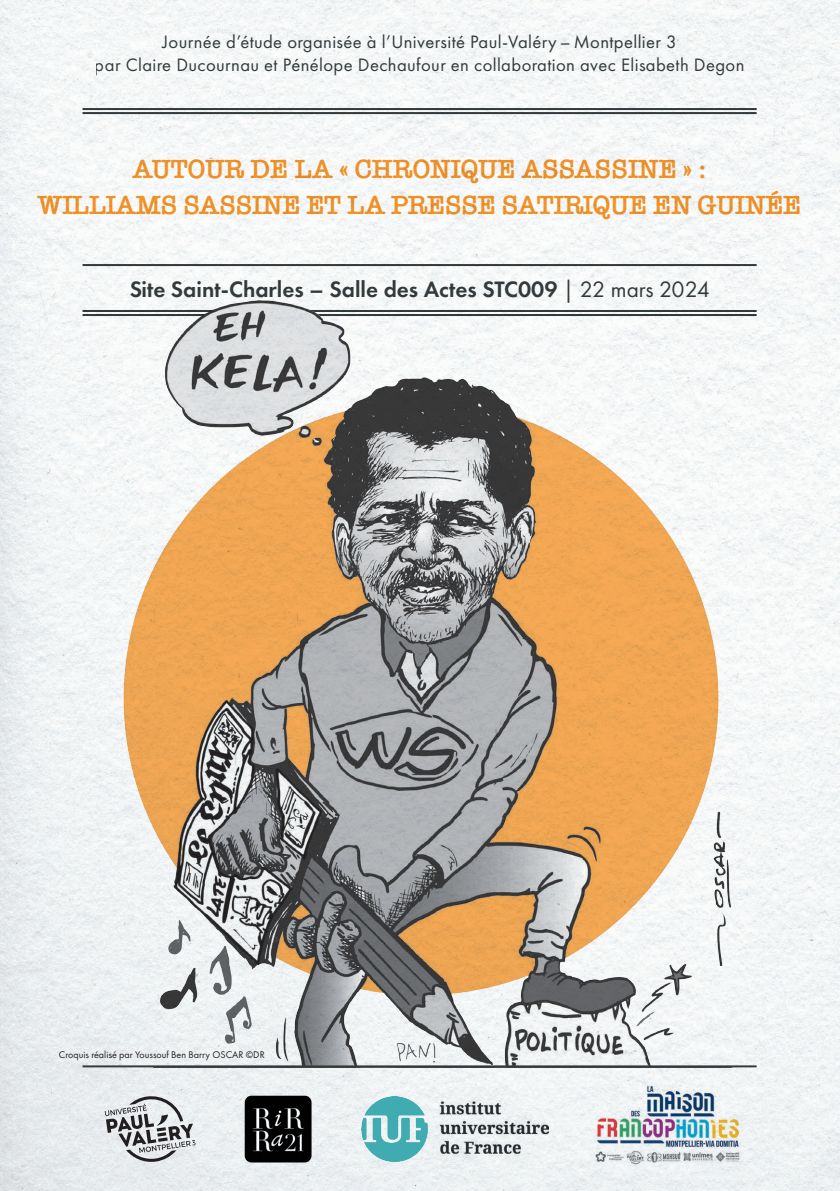
<style>
.page{position:relative;width:840px;height:1191px;background:#fff}
.page>*{position:absolute;margin:0;border:0;box-sizing:border-box;transform-origin:0 0}
.t1{font:600 27.2px/36.2px "American Typewriter";letter-spacing:-.02em;color:#f79529;text-align:center}
.t2{font:600 23.2px "Futura PT";color:#363c3d}
.t3{font:18.6px/22.4px "Futura PT";letter-spacing:.02em;color:#363c3d;text-align:center}
.t4{font:10px "Futura PT";color:#231f20}
.s1{font-weight:400}
</style>
<div class="page">
<img style="left:0;top:0;width:839px;height:1191px">
<hr style="left:82px;top:310px;width:674px;height:2px;background:#363c3d">
<hr style="left:82px;top:314px;width:674px;height:2px;background:#363c3d">
<hr style="left:82px;top:264px;width:674px;height:2px;background:#363c3d">
<hr style="left:82px;top:108px;width:674px;height:2px;background:#363c3d">
<hr style="left:82px;top:112px;width:674px;height:2px;background:#363c3d">
<svg style="left:105px;top:1096px;width:90px;height:65px;background:#b8babc"></svg>
<img style="left:361px;top:1096px;width:70px;height:65px">
<img style="left:436px;top:1096px;width:111px;height:65px">
<img style="left:244px;top:1095px;width:67px;height:67px">
<img style="left:589px;top:1078px;width:158px;height:91px">
<img style="left:112px;top:300px;width:628px;height:765px">
<hr style="left:82px;top:1065px;width:674px;height:2px;background:#363c3d">
<p class="t3" style="left:95px;top:31px;width:650px">Journée d’étude organisée à l’Université Paul-Valéry – Montpellier 3<br>par Claire Ducournau et Pénélope Dechaufour en collaboration avec Elisabeth Degon</p>
<h1 class="t1" style="left:38px;top:150px;width:765px">AUTOUR DE LA « CHRONIQUE ASSASSINE » :<br>WILLIAMS SASSINE ET LA PRESSE SATIRIQUE EN GUINÉE</h1>
<p class="t2" style="left:129px;top:274px;width:582px">Site Saint-Charles – Salle des Actes STC009 <span class="s1">| 22 mars 2024</span></p>
<p class="t4" style="left:59px;top:1048px;width:207px">Croquis réalisé par Youssouf Ben Barry OSCAR ©DR</p>
</div>
